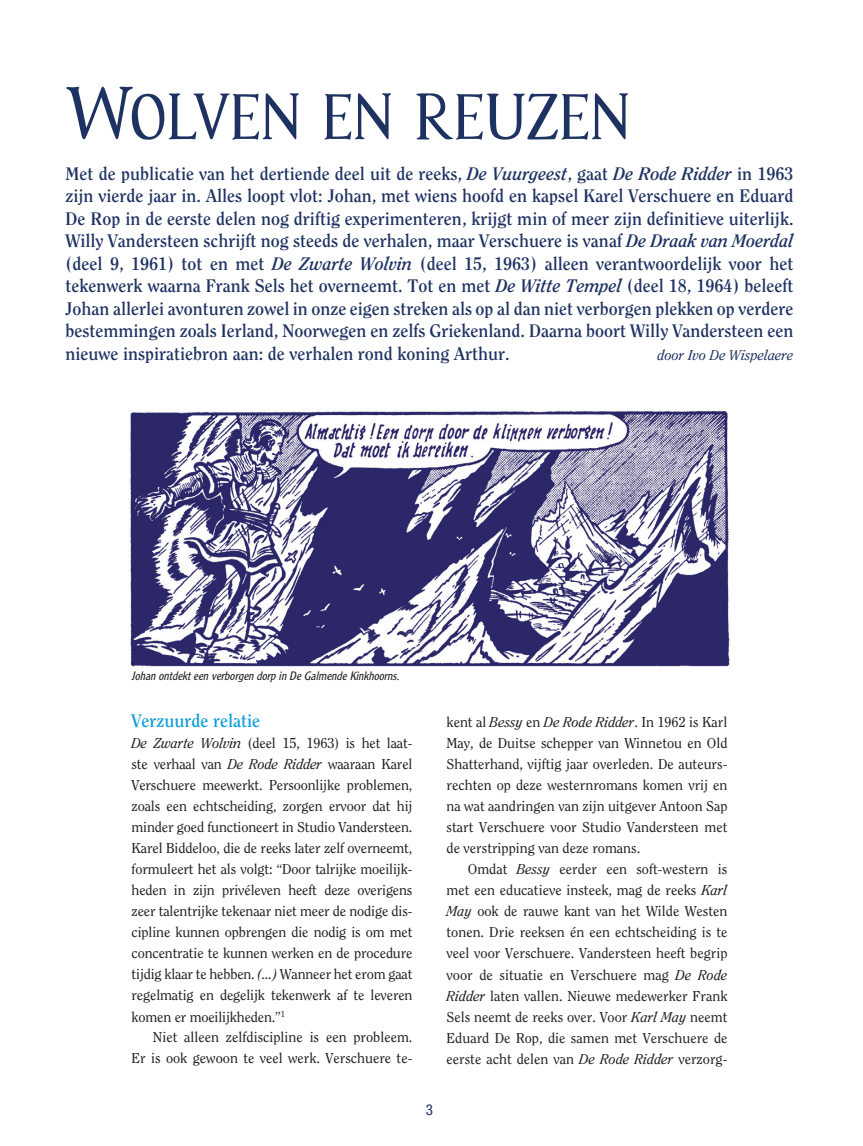
<style>
.page{position:relative;width:863px;height:1146px;background:#fff}
.page>*{position:absolute;margin:0;border:0;box-sizing:border-box;transform-origin:0 0}
.t1{font:75px "Riseof Kingdom";color:#1e3262}
.t2{font:700 18px/22.5px "Clearface";color:#1e3262;text-align:justify}
.t3{font:700 18px "Clearface";color:#119eda}
.t4{font:condensed 15px "Helvetica Neue LT Std";color:#1e3262}
.t5{font:14.25px/21px "Clearface";color:#231f20;text-align:justify}
.t6{font:italic 14.25px "Clearface";color:#1e3262}
.t7{font:italic 300 12px "Clearface Gothic LH";color:#231f20}
.s1{font-style:italic}
</style>
<div class="page">
<img style="left:129px;top:410px;width:601px;height:256px">
<h1 class="t1" style="left:66px;top:83px;width:564px">Wolven en reuzen</h1>
<p class="t2" style="left:66px;top:162px;width:729px">Met de publicatie van het dertiende deel uit de reeks, <span class="s1">De Vuurgeest</span>, gaat <span class="s1">De Rode Ridder</span> in 1963 zijn vierde jaar in. Alles loopt vlot: Johan, met wiens hoofd en kapsel Karel Verschuere en Eduard De Rop in de eerste delen nog driftig experimenteren, krijgt min of meer zijn definitieve uiterlijk.<br>Willy Vandersteen schrijft nog steeds de verhalen, maar Verschuere is vanaf <span class="s1">De Draak van Moerdal </span>(deel 9, 1961) tot en met <span class="s1">De Zwarte Wolvin</span> (deel 15, 1963) alleen verantwoordelijk voor het tekenwerk waarna Frank Sels het overneemt. Tot en met <span class="s1">De Witte Tempel</span> (deel 18, 1964) beleeft Johan allerlei avonturen zowel in onze eigen streken als op al dan niet verborgen plekken op verdere bestemmingen zoals Ierland, Noorwegen en zelfs Griekenland. Daarna boort Willy Vandersteen een nieuwe inspiratiebron aan: de verhalen rond koning Arthur.</p>
<p class="t6" style="left:657px;top:346px;width:137px">door Ivo De Wispelaere</p>
<p class="t7" style="left:131px;top:669px;width:272px">JohanontdekteenverborgendorpinDeGalmendeKinkhoorns.</p>
<p class="t3" style="left:131px;top:710px;width:130px">Verzuurde relatie</p>
<p class="t5" style="left:131px;top:733px;width:282px"><span class="s1">De Zwarte Wolvin</span> (deel 15, 1963) is het laat&shy;ste verhaal van <span class="s1">De Rode Ridder</span> waaraan Karel Verschuere meewerkt. Persoonlijke problemen, zoals een echtscheiding, zorgen ervoor dat hij minder goed functioneert in Studio Vandersteen.<br>Karel Biddeloo, die de reeks later zelf overneemt, formuleert het als volgt: “Door talrijke moeilijk&shy;heden in zijn privéleven heeft deze overigens zeer talentrijke tekenaar niet meer de nodige dis&shy;cipline kunnen opbrengen die nodig is om met concentratie te kunnen werken en de procedure tijdig klaar te hebben. <span class="s1">(...)</span> Wanneer het erom gaat regelmatig en degelijk tekenwerk af te leveren komen er moeilijkheden.”<sup>1</sup></p>
<p class="t5" style="left:131px;top:1027px;width:282px;text-align:right">Niet alleen zelfdiscipline is een probleem.<br>Er is ook gewoon te veel werk. Verschuere te-</p>
<p class="t5" style="left:446px;top:712px;width:282px">kent al <span class="s1">Bessy</span> en <span class="s1">De Rode Ridder</span>. In 1962 is Karl May, de Duitse schepper van Winnetou en Old Shatterhand, vijftig jaar overleden. De auteurs&shy;rechten op deze westernromans komen vrij en na wat aandringen van zijn uitgever Antoon Sap start Verschuere voor Studio Vandersteen met de verstripping van deze romans.</p>
<p class="t5" style="left:446px;top:859px;width:282px;text-indent:21px">Omdat <span class="s1">Bessy</span> eerder een soft-western is met een educatieve insteek, mag de reeks <span class="s1">Karl May</span> ook de rauwe kant van het Wilde Westen tonen. Drie reeksen én een echtscheiding is te veel voor Verschuere. Vandersteen heeft begrip voor de situatie en Verschuere mag <span class="s1">De Rode Ridder</span> laten vallen. Nieuwe medewerker Frank Sels neemt de reeks over. Voor <span class="s1">Karl May</span> neemt Eduard De Rop, die samen met Verschuere de eerste acht delen van <span class="s1">De Rode Ridder</span> verzorg-</p>
<p class="t4" style="left:425px;top:1101px;width:9px">3</p>
</div>
